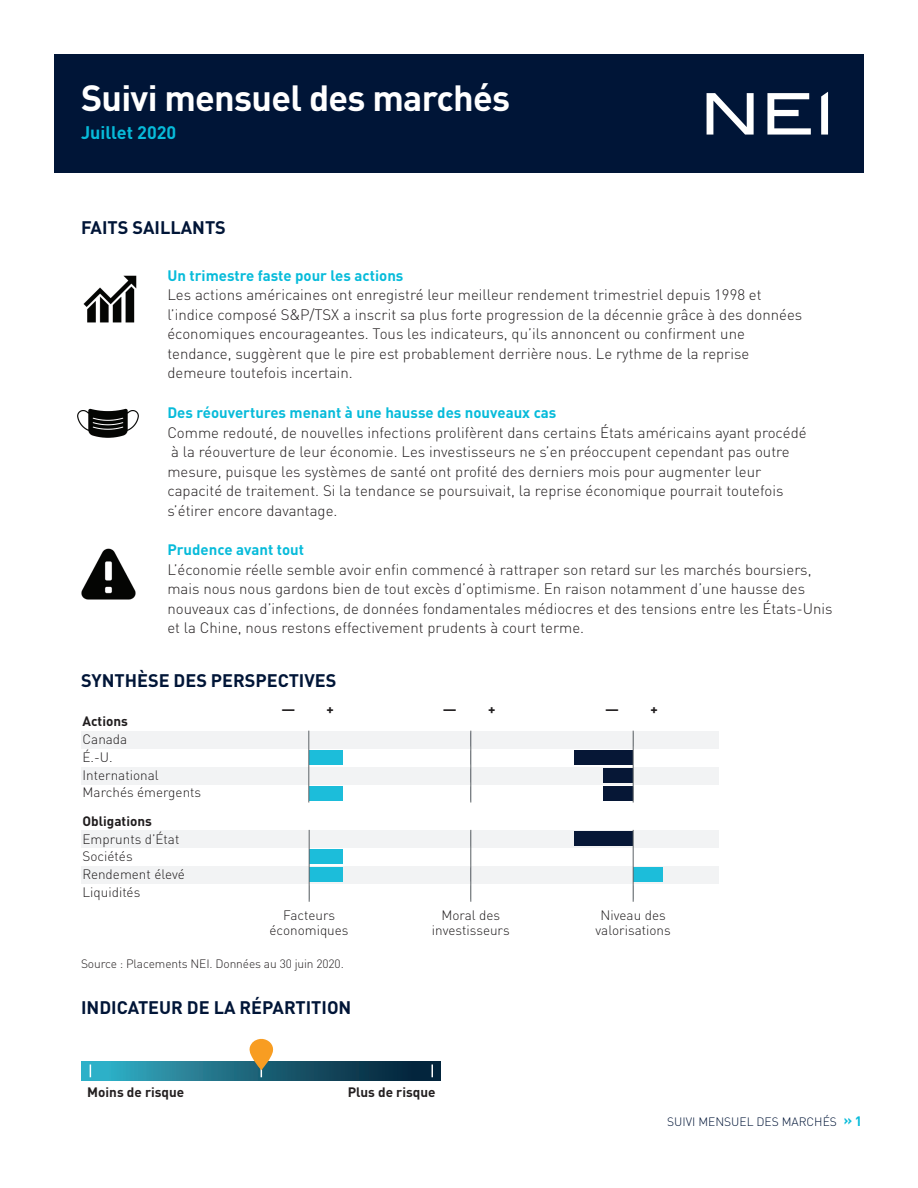
<style>
.page{position:relative;width:918px;height:1188px;background:#fff}
.page>*{position:absolute;margin:0;border:0;box-sizing:border-box;transform-origin:0 0}
.t1{font:700 36px "DIN Pro";letter-spacing:-.02em;color:#fff}
.t2{font:700 18px "DIN Pro";color:#001537}
.t3{font:700 18px "DIN Pro";color:#07bbda}
.t4{font:300 15px/19.5px "DIN Pro";color:#231f20}
.t5{font:700 15px "DIN Pro";color:#07bbda}
.t6{font:300 13.5px/17.9px "DIN Pro";color:#201d1e;text-align:center}
.t7{font:700 13.5px "DIN Pro";color:#231f20}
.t8{font:700 13.5px "DIN Pro";color:#201d1e}
.t9{font:300 12px "DIN Pro";letter-spacing:-.01em;color:#231f20}
.t10{font:300 12px "DIN Pro";color:#001537}
.s1{font-weight:700;font-size:13.5px;color:#07bbda}
</style>
<div class="page">
<div style="left:54px;top:54px;width:810px;height:118px;background:#001537"></div>
<svg style="left:821px;top:92px;width:7px;height:43px"></svg>
<svg style="left:707px;top:93px;width:47px;height:42px"></svg>
<svg style="left:767px;top:93px;width:44px;height:42px"></svg>
<div style="left:82px;top:731px;width:637px;height:18px;background:#f2f3f4"></div>
<div style="left:82px;top:767px;width:637px;height:17px;background:#f2f3f4"></div>
<div style="left:82px;top:830px;width:637px;height:18px;background:#f2f3f4"></div>
<div style="left:82px;top:866px;width:637px;height:18px;background:#f2f3f4"></div>
<div style="left:309px;top:868px;width:34px;height:14px;background:#1cbdda"></div>
<div style="left:309px;top:849px;width:34px;height:15px;background:#1cbdda"></div>
<hr style="left:309px;top:830px;width:1px;height:72px;background:#5d6367">
<hr style="left:470px;top:830px;width:1px;height:72px;background:#5d6367">
<div style="left:633px;top:868px;width:30px;height:14px;background:#1cbdda"></div>
<div style="left:604px;top:786px;width:29px;height:15px;background:#061736"></div>
<div style="left:574px;top:832px;width:59px;height:14px;background:#061736"></div>
<hr style="left:633px;top:830px;width:1px;height:72px;background:#5d6367">
<div style="left:309px;top:787px;width:34px;height:14px;background:#1cbdda"></div>
<div style="left:309px;top:751px;width:34px;height:14px;background:#1cbdda"></div>
<div style="left:574px;top:750px;width:59px;height:15px;background:#061736"></div>
<hr style="left:470px;top:731px;width:1px;height:72px;background:#5d6367">
<div style="left:604px;top:768px;width:29px;height:15px;background:#061736"></div>
<hr style="left:633px;top:731px;width:1px;height:72px;background:#5d6367">
<hr style="left:308px;top:731px;width:1px;height:72px;background:#5d6367">
<div style="left:81px;top:1062px;width:359px;height:19px;background:linear-gradient(to right,#36b3c9,#03182e)"></div>
<svg style="left:90px;top:1064px;width:1px;height:13px"></svg>
<svg style="left:432px;top:1064px;width:1px;height:13px"></svg>
<svg style="left:249px;top:1039px;width:26px;height:38px"></svg>
<img style="left:81px;top:548px;width:55px;height:52px">
<img style="left:77px;top:408px;width:62px;height:30px">
<img style="left:83px;top:275px;width:54px;height:48px">
<h1 class="t1" style="left:81px;top:70px;width:431px">Suivi mensuel des marchés</h1>
<p class="t3" style="left:81px;top:118px;width:97px">Juillet 2020</p>
<p class="t2" style="left:81px;top:214px;width:146px">FAITS SAILLANTS</p>
<p class="t5" style="left:167px;top:264px;width:238px">Un trimestre faste pour les actions</p>
<p class="t4" style="left:167px;top:284px;width:636px">Les actions américaines ont enregistré leur meilleur rendement trimestriel depuis 1998 et l’indice composé S&amp;P/TSX a inscrit sa plus forte progression de la décennie grâce à des données économiques encourageantes. Tous les indicateurs, qu’ils annoncent ou confirment une tendance, suggèrent que le pire est probablement derrière nous. Le rythme de la reprise demeure toutefois incertain.</p>
<p class="t5" style="left:167px;top:401px;width:390px">Des réouvertures menant à une hausse des nouveaux cas</p>
<p class="t4" style="left:167px;top:421px;width:641px">Comme redouté, de nouvelles infections prolifèrent dans certains États américains ayant procédé à la réouverture de leur économie. Les investisseurs ne s’en préoccupent cependant pas outre mesure, puisque les systèmes de santé ont profité des derniers mois pour augmenter leur capacité de traitement. Si la tendance se poursuivait, la reprise économique pourrait toutefois s’étirer encore davantage.</p>
<p class="t5" style="left:167px;top:538px;width:138px">Prudence avant tout</p>
<p class="t4" style="left:167px;top:559px;width:667px">L’économie réelle semble avoir enfin commencé à rattraper son retard sur les marchés boursiers, mais nous nous gardons bien de tout excès d’optimisme. En raison notamment d’une hausse des nouveaux cas d’infections, de données fondamentales médiocres et des tensions entre les États-Unis et la Chine, nous restons effectivement prudents à court terme.</p>
<p class="t2" style="left:81px;top:666px;width:257px">SYNTHÈSE DES PERSPECTIVES</p>
<p class="t8" style="left:83px;top:711px;width:47px">Actions</p>
<p class="t8" style="left:281px;top:699px;width:54px">— +</p>
<p class="t8" style="left:443px;top:699px;width:54px">— +</p>
<p class="t8" style="left:605px;top:699px;width:54px">— +</p>
<p class="t6" style="left:83px;top:729px;width:120px;text-align:left">Canada<br>É.-U.<br>International<br>Marchés émergents</p>
<p class="t8" style="left:83px;top:810px;width:71px">Obligations</p>
<p class="t6" style="left:83px;top:830px;width:104px;text-align:left">Emprunts d’État<br>Sociétés<br>Rendement élevé<br>Liquidités</p>
<p class="t6" style="left:270px;top:906px;width:81px;line-height:15px">Facteurs économiques</p>
<p class="t6" style="left:432px;top:906px;width:79px;line-height:15px">Moral des investisseurs</p>
<p class="t6" style="left:596px;top:906px;width:77px;line-height:15px">Niveau des valorisations</p>
<p class="t9" style="left:81px;top:954px;width:264px">Source : Placements NEI. Données au 30 juin 2020.</p>
<p class="t2" style="left:81px;top:994px;width:272px">INDICATEUR DE LA RÉPARTITION</p>
<p class="t7" style="left:87px;top:1082px;width:99px">Moins de risque</p>
<p class="t7" style="left:348px;top:1082px;width:89px">Plus de risque</p>
<p class="t10" style="left:667px;top:1113px;width:197px">SUIVI MENSUEL DES MARCHÉS <span class="s1">» 1</span></p>
</div>
